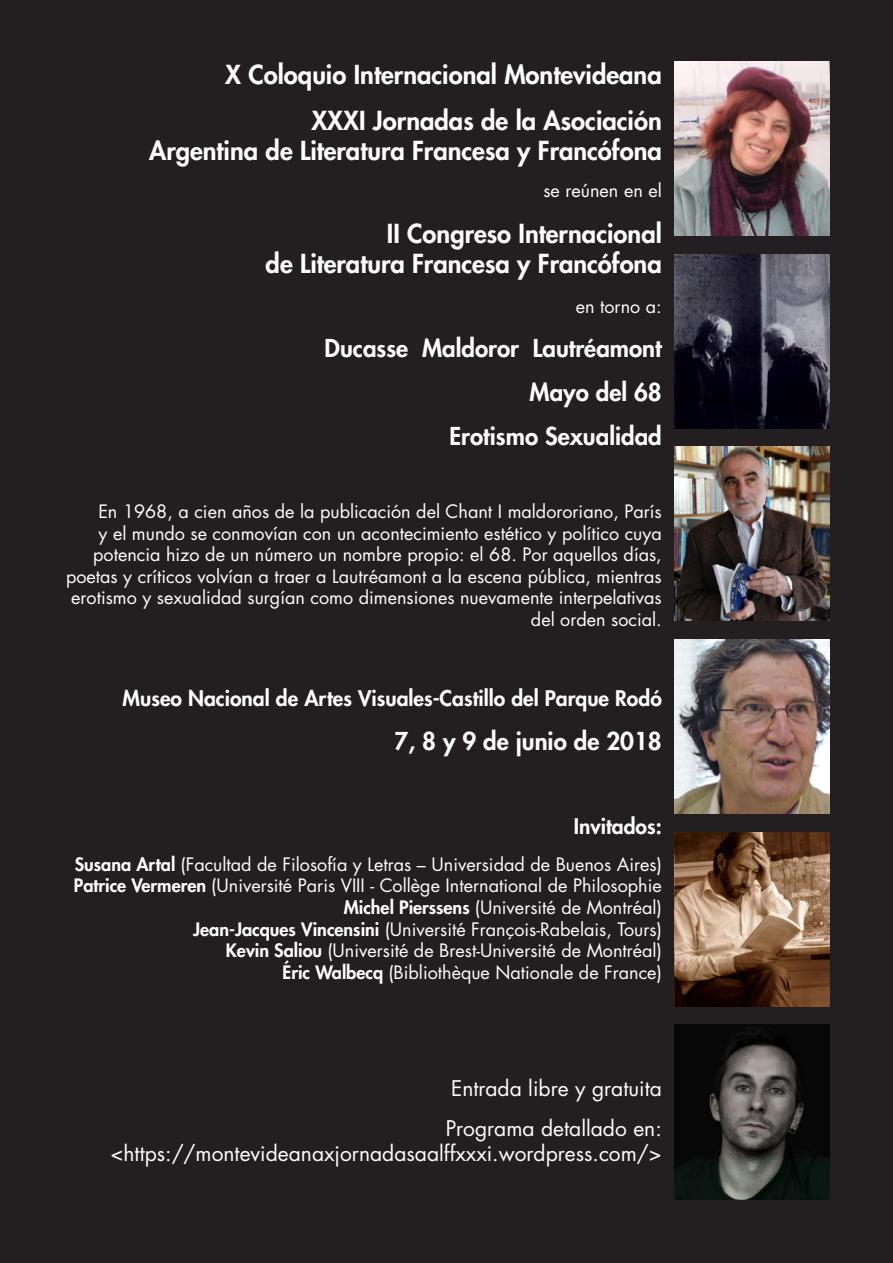
<style>
.page{position:relative;width:893px;height:1263px;background:#231f20}
.page>*{position:absolute;margin:0;border:0;box-sizing:border-box;transform-origin:0 0}
.t1{font:800 25.5px/30.6px "Futura";color:#fff;text-align:right}
.t2{font:800 24px "Futura";color:#fff}
.t3{font:21px/25.2px "Futura";color:#fff;text-align:right}
.t4{font:800 21px "Futura";color:#fff}
.t5{font:18px/21.6px "Futura";color:#fff;text-align:right}
.s1{font-weight:800}
</style>
<div class="page">
<img style="left:675px;top:639px;width:155px;height:175px">
<img style="left:675px;top:447px;width:155px;height:174px">
<img style="left:675px;top:254px;width:155px;height:174px">
<img style="left:675px;top:1025px;width:155px;height:174px">
<img style="left:675px;top:61px;width:155px;height:175px">
<img style="left:675px;top:832px;width:155px;height:174px">
<p class="t1" style="left:225px;top:59px;width:438px">X Coloquio Internacional Montevideana</p>
<p class="t1" style="left:149px;top:105px;width:514px">XXXI Jornadas de la Asociación<br>Argentina de Literatura Francesa y Francófona</p>
<p class="t5" style="left:543px;top:179px;width:120px">se reúnen en el</p>
<p class="t1" style="left:266px;top:217px;width:398px">II Congreso Internacional<br>de Literatura Francesa y Francófona</p>
<p class="t5" style="left:576px;top:296px;width:88px">en torno a:</p>
<p class="t2" style="left:325px;top:332px;width:339px">Ducasse Maldoror Lautréamont</p>
<p class="t2" style="left:530px;top:376px;width:134px">Mayo del 68</p>
<p class="t2" style="left:450px;top:420px;width:214px">Erotismo Sexualidad</p>
<p class="t5" style="left:66px;top:500px;width:597px">En 1968, a cien años de la publicación del Chant I maldororiano, París<br>y el mundo se conmovían con un acontecimiento estético y político cuya potencia hizo de un número un nombre propio: el 68. Por aquellos días, poetas y críticos volvían a traer a Lautréamont a la escena pública, mientras erotismo y sexualidad surgían como dimensiones nuevamente interpelativas del orden social.</p>
<p class="t4" style="left:123px;top:685px;width:541px">Museo Nacional de Artes Visuales-Castillo del Parque Rodó</p>
<p class="t2" style="left:394px;top:725px;width:269px">7, 8 y 9 de junio de 2018</p>
<p class="t4" style="left:574px;top:812px;width:89px">Invitados:</p>
<p class="t5" style="left:74px;top:853px;width:589px"><span class="s1">Susana Artal</span> (Facultad de Filosofía y Letras – Universidad de Buenos Aires)<br><span class="s1">Patrice Vermeren</span> (Université Paris VIII - Collège International de Philosophie <span class="s1">Michel Pierssens</span> (Université de Montréal)<br><span class="s1">Jean-Jacques Vincensini</span> (Université François-Rabelais, Tours)<br><span class="s1">Kevin Saliou</span> (Université de Brest-Université de Montréal)<br><span class="s1">Éric Walbecq</span> (Bibliothèque Nationale de France)</p>
<p class="t3" style="left:451px;top:1075px;width:212px">Entrada libre y gratuita</p>
<p class="t3" style="left:111px;top:1115px;width:553px">Programa detallado en: &lt;https://montevideanaxjornadasaalffxxxi.wordpress.com/&gt;</p>
</div>
